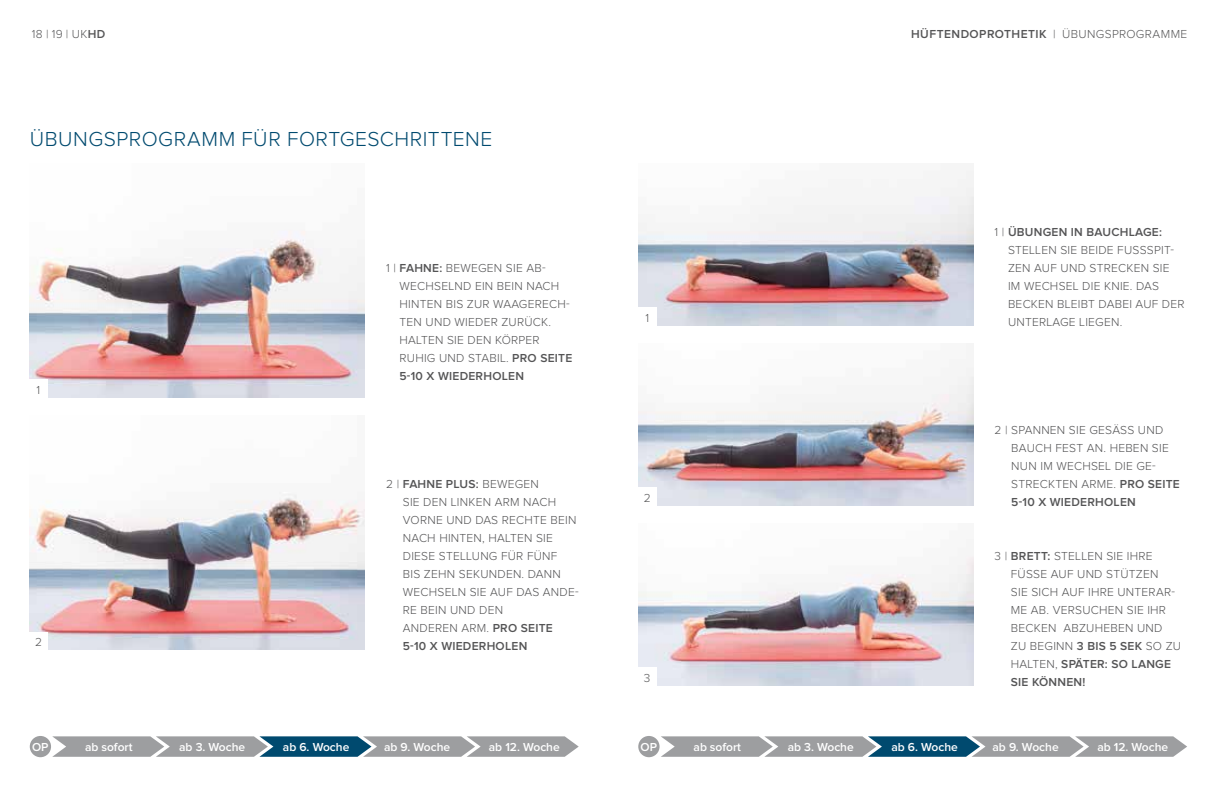
<style>
.page{position:relative;width:1217px;height:787px;background:#fff}
.page>*{position:absolute;margin:0;border:0;box-sizing:border-box;transform-origin:0 0}
.t1{font:300 21px "Proxima Nova";letter-spacing:.025em;color:#004a6f}
.t2{font:300 12px/18px "Proxima Nova";letter-spacing:.02em;color:#545455}
.t3{font:600 12px "Proxima Nova";color:#fff}
.t4{font:600 12px "Proxima Nova";letter-spacing:.04em;color:#545455}
.t5{font:300 12px "Proxima Nova";color:#565657}
.s1{font-weight:600}
.s2{font-weight:300;color:#565657}
</style>
<div class="page">
<img style="left:638px;top:555px;width:335px;height:131px">
<div style="left:638px;top:667px;width:18px;height:19px;background:#fff"></div>
<img style="left:638px;top:170px;width:335px;height:156px">
<img style="left:638px;top:367px;width:335px;height:138px">
<img style="left:30px;top:230px;width:335px;height:168px">
<svg style="left:661px;top:736px;width:525px;height:20px;background:#88969e"></svg>
<div style="left:638px;top:736px;width:21px;height:21px;background:#9d9ea0;border-radius:50%"></div>
<svg style="left:52px;top:736px;width:526px;height:20px;background:#88969f"></svg>
<div style="left:30px;top:736px;width:21px;height:21px;background:#9d9ea0;border-radius:50%"></div>
<div style="left:29px;top:380px;width:19px;height:18px;background:#fff"></div>
<div style="left:638px;top:307px;width:18px;height:19px;background:#fff"></div>
<div style="left:638px;top:487px;width:18px;height:19px;background:#fff"></div>
<img style="left:30px;top:492px;width:335px;height:158px">
<div style="left:29px;top:632px;width:19px;height:18px;background:#fff"></div>
<p class="t5" style="left:32px;top:28px;width:75px">18 | 19 | UK<span class="s1">HD</span></p>
<h1 class="t1" style="left:30px;top:129px;width:464px">ÜBUNGSPROGRAMM FÜR FORTGESCHRITTENE</h1>
<p class="t2" style="left:37px;top:381px;width:5px">1</p>
<p class="t2" style="left:35px;top:633px;width:8px">2</p>
<p class="t2" style="left:399px;top:259px;width:174px;text-indent:-13px">1 | <span class="s1">FAHNE:</span> BEWEGEN SIE AB-<br>WECHSELND EIN BEIN NACH<br>HINTEN BIS ZUR WAAGERECH-<br>TEN UND WIEDER ZURÜCK.<br>HALTEN SIE DEN KÖRPER<br>RUHIG UND STABIL. <span class="s1">PRO SEITE<br>5-10 X WIEDERHOLEN</span></p>
<p class="t2" style="left:403px;top:475px;width:177px;text-indent:-17px">2 | <span class="s1">FAHNE PLUS:</span> BEWEGEN<br>SIE DEN LINKEN ARM NACH<br>VORNE UND DAS RECHTE BEIN<br>NACH HINTEN, HALTEN SIE<br>DIESE STELLUNG FÜR FÜNF<br>BIS ZEHN SEKUNDEN. DANN<br>WECHSELN SIE AUF DAS ANDE-<br>RE BEIN UND DEN<br>ANDEREN ARM. <span class="s1">PRO SEITE<br>5-10 X WIEDERHOLEN</span></p>
<p class="t2" style="left:645px;top:309px;width:5px">1</p>
<p class="t2" style="left:643px;top:489px;width:8px">2</p>
<p class="t2" style="left:643px;top:669px;width:8px">3</p>
<p class="t4" style="left:910px;top:27px;width:278px">HÜFTENDOPROTHETIK <span class="s2">| ÜBUNGSPROGRAMME</span></p>
<p class="t2" style="left:1007px;top:223px;width:178px;text-indent:-13px">1 | <span class="s1">ÜBUNGEN IN BAUCHLAGE:<br></span>STELLEN SIE BEIDE FUSSSPIT-<br>ZEN AUF UND STRECKEN SIE<br>IM WECHSEL DIE KNIE. DAS<br>BECKEN BLEIBT DABEI AUF DER<br>UNTERLAGE LIEGEN.</p>
<p class="t2" style="left:1011px;top:421px;width:170px;text-indent:-17px">2 | SPANNEN SIE GESÄSS UND<br>BAUCH FEST AN. HEBEN SIE<br>NUN IM WECHSEL DIE GE-<br>STRECKTEN ARME. <span class="s1">PRO SEITE<br>5-10 X WIEDERHOLEN</span></p>
<p class="t2" style="left:1010px;top:547px;width:172px;text-indent:-16px">3 | <span class="s1">BRETT:</span> STELLEN SIE IHRE<br>FÜSSE AUF UND STÜTZEN<br>SIE SICH AUF IHRE UNTERAR-<br>ME AB. VERSUCHEN SIE IHR<br>BECKEN ABZUHEBEN UND<br>ZU BEGINN <span class="s1">3 BIS 5 SEK</span> SO ZU<br>HALTEN, <span class="s1">SPÄTER: SO LANGE<br>SIE KÖNNEN!</span></p>
<p class="t3" style="left:32px;top:740px;width:18px">OP</p>
<p class="t3" style="left:85px;top:739px;width:49px">ab sofort</p>
<p class="t3" style="left:179px;top:739px;width:68px">ab 3. Woche</p>
<p class="t3" style="left:283px;top:739px;width:68px">ab 6. Woche</p>
<p class="t3" style="left:384px;top:739px;width:68px">ab 9. Woche</p>
<p class="t3" style="left:489px;top:739px;width:72px">ab 12. Woche</p>
<p class="t3" style="left:640px;top:740px;width:18px">OP</p>
<p class="t3" style="left:693px;top:739px;width:49px">ab sofort</p>
<p class="t3" style="left:787px;top:739px;width:68px">ab 3. Woche</p>
<p class="t3" style="left:891px;top:739px;width:68px">ab 6. Woche</p>
<p class="t3" style="left:992px;top:739px;width:68px">ab 9. Woche</p>
<p class="t3" style="left:1097px;top:739px;width:72px">ab 12. Woche</p>
</div>
